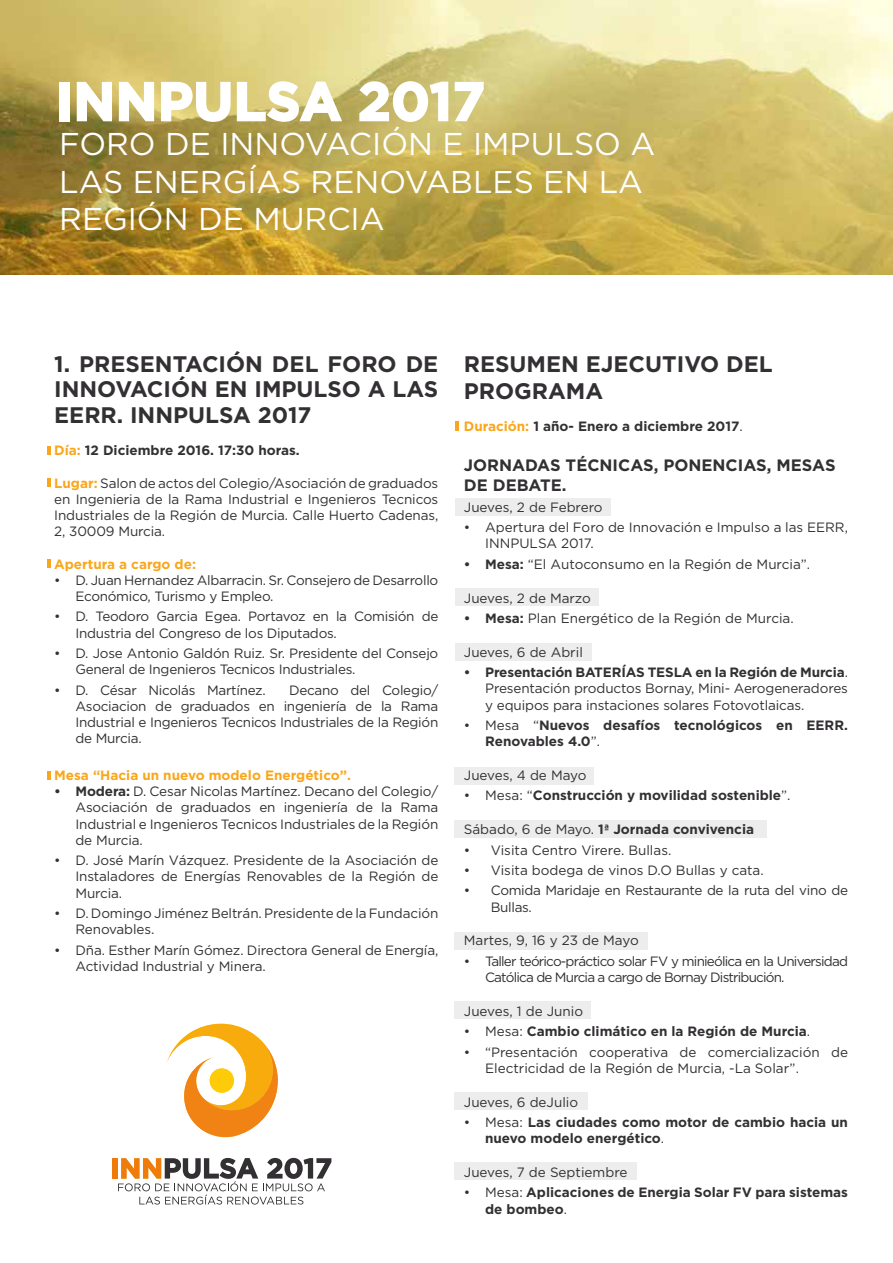
<style>
.page{position:relative;width:893px;height:1263px;background:#fff}
.page>*{position:absolute;margin:0;border:0;box-sizing:border-box;transform-origin:0 0}
.t1{font:31.5px/37.8px "Gotham";color:#fff}
.t2{font:700 22.5px/25.5px "Gotham";color:#333033;text-align:justify}
.t3{font:700 16.5px/19.8px "Gotham";color:#333033}
.t4{font:13.5px/16.2px "Gotham";letter-spacing:-.01em;color:#333033}
.t5{font:700 13.5px/16.2px "Gotham";color:#333033}
.t6{font:13.5px/16.2px "Gotham";letter-spacing:-.06em;color:#333033}
.t7{font:700 13.5px "Gotham";color:#faa61a}
.s1{color:#faa61a}
.s2{font-weight:700;color:#faa61a}
.s3{font-weight:700}
.s4{font-weight:400}
</style>
<div class="page">
<img style="left:0;top:1px;width:893px;height:274px">
<div style="left:59px;top:82px;width:11px;height:39px;background:#fff"></div>
<svg style="left:77px;top:82px;width:35px;height:39px"></svg>
<svg style="left:119px;top:82px;width:35px;height:39px"></svg>
<svg style="left:161px;top:82px;width:70px;height:40px"></svg>
<svg style="left:237px;top:81px;width:105px;height:41px"></svg>
<svg style="left:359px;top:81px;width:89px;height:41px"></svg>
<svg style="left:455px;top:82px;width:29px;height:39px"></svg>
<div style="left:454px;top:1162px;width:182px;height:18px;background:#ededed"></div>
<div style="left:454px;top:932px;width:193px;height:17px;background:#ededed"></div>
<div style="left:454px;top:1092px;width:133px;height:18px;background:#ededed"></div>
<div style="left:454px;top:1002px;width:137px;height:17px;background:#ededed"></div>
<div style="left:454px;top:820px;width:312px;height:18px;background:#ededed"></div>
<div style="left:454px;top:767px;width:139px;height:17px;background:#ededed"></div>
<div style="left:455px;top:643px;width:137px;height:17px;background:#ededed"></div>
<div style="left:455px;top:588px;width:144px;height:18px;background:#ededed"></div>
<div style="left:455px;top:498px;width:156px;height:18px;background:#ededed"></div>
<svg style="left:48px;top:478px;width:3px;height:9px"></svg>
<svg style="left:48px;top:771px;width:3px;height:9px"></svg>
<svg style="left:48px;top:559px;width:3px;height:9px"></svg>
<svg style="left:455px;top:422px;width:4px;height:9px"></svg>
<svg style="left:166px;top:1023px;width:112px;height:115px"></svg>
<img style="left:232px;top:1041px;width:41px;height:9px">
<img style="left:232px;top:1050px;width:41px;height:60px">
<svg style="left:112px;top:1158px;width:219px;height:46px"></svg>
<svg style="left:48px;top:446px;width:3px;height:9px"></svg>
<h1 class="t1" style="left:59px;top:124px;width:598px">FORO DE INNOVACIÓN E IMPULSO A<br>LAS ENERGÍAS RENOVABLES EN LA<br>REGIÓN DE MURCIA</h1>
<h2 class="t2" style="left:54px;top:350px;width:386px">1. PRESENTACIÓN DEL FORO DE INNOVACIÓN EN IMPULSO A LAS EERR. INNPULSA 2017</h2>
<p class="t5" style="left:54px;top:442px;width:247px"><span class="s1">Día:</span> 12 Diciembre 2016. 17:30 horas.</p>
<p class="t4" style="left:54px;top:474px;width:386px;text-align:justify"><span class="s2">Lugar:</span> Salon de actos del Colegio/Asociación de graduados en Ingenieria de la Rama Industrial e Ingenieros Tecnicos Industriales de la Región de Murcia. Calle Huerto Cadenas, 2, 30009 Murcia.</p>
<p class="t7" style="left:54px;top:556px;width:143px">Apertura a cargo de:</p>
<p class="t4" style="left:75px;top:572px;width:364px;text-indent:-21px">• D. Juan Hernandez Albarracin. Sr. Consejero de Desarrollo<br>Económico, Turismo y Empleo.</p>
<p class="t4" style="left:75px;top:608px;width:364px;text-indent:-21px">• D. Teodoro Garcia Egea. Portavoz en la Comisión de<br>Industria del Congreso de los Diputados.</p>
<p class="t4" style="left:75px;top:645px;width:364px;text-indent:-21px">• D. Jose Antonio Galdón Ruiz. Sr. Presidente del Consejo<br>General de Ingenieros Tecnicos Industriales.</p>
<p class="t4" style="left:54px;top:682px;width:213px">• D. César Nicolás Martínez.</p>
<p class="t4" style="left:75px;top:682px;width:364px;text-align:justify;text-indent:214px">Decano del Colegio/ Asociacion de graduados en ingeniería de la Rama Industrial e Ingenieros Tecnicos Industriales de la Región de Murcia.</p>
<p class="t7" style="left:54px;top:767px;width:298px">Mesa “Hacia un nuevo modelo Energético”.</p>
<p class="t4" style="left:75px;top:783px;width:364px;text-align:justify;text-indent:-21px"><span class="s3">• Modera:</span> D. Cesar Nicolas Martínez. Decano del Colegio/ Asociación de graduados en ingeniería de la Rama Industrial e Ingenieros Tecnicos Industriales de la Región de Murcia.</p>
<p class="t4" style="left:75px;top:852px;width:364px;text-align:justify;text-indent:-21px">• D. José Marín Vázquez. Presidente de la Asociación de Instaladores de Energías Renovables de la Región de Murcia.</p>
<p class="t4" style="left:75px;top:905px;width:364px;text-indent:-21px">• D. Domingo Jiménez Beltrán. Presidente de la Fundación<br>Renovables.</p>
<p class="t4" style="left:75px;top:942px;width:364px;text-indent:-21px">• Dña. Esther Marín Gómez. Directora General de Energía,<br>Actividad Industrial y Minera.</p>
<h2 class="t2" style="left:464px;top:350px;width:310px;line-height:27px">RESUMEN EJECUTIVO DEL<br>PROGRAMA</h2>
<p class="t5" style="left:464px;top:418px;width:280px"><span class="s1">Duración:</span> 1 año- Enero a diciembre 2017<span class="s4">.</span></p>
<p class="t3" style="left:464px;top:455px;width:373px">JORNADAS TÉCNICAS, PONENCIAS, MESAS<br>DE DEBATE.</p>
<p class="t4" style="left:464px;top:499px;width:140px">Jueves, 2 de Febrero</p>
<p class="t4" style="left:485px;top:519px;width:364px;text-indent:-21px">• Apertura del Foro de Innovación e Impulso a las EERR,<br>INNPULSA 2017.</p>
<p class="t4" style="left:464px;top:556px;width:348px"><span class="s3">• Mesa:</span> “El Autoconsumo en la Región de Murcia”.</p>
<p class="t4" style="left:464px;top:589px;width:129px">Jueves, 2 de Marzo</p>
<p class="t4" style="left:464px;top:610px;width:331px"><span class="s3">• Mesa:</span> Plan Energético de la Región de Murcia.</p>
<p class="t4" style="left:464px;top:644px;width:121px">Jueves, 6 de Abril</p>
<p class="t4" style="left:485px;top:664px;width:364px;text-align:justify;text-indent:-21px"><span class="s3">• Presentación BATERÍAS TESLA en la Región de Murcia</span>.<br>Presentación productos Bornay, Mini- Aerogeneradores y equipos para instaciones solares Fotovotlaicas.</p>
<p class="t5" style="left:485px;top:717px;width:364px;text-indent:-21px"><span class="s4">• Mesa “</span>Nuevos desafíos tecnológicos en EERR.<br>Renovables 4.0<span class="s4">”.</span></p>
<p class="t4" style="left:464px;top:767px;width:124px">Jueves, 4 de Mayo</p>
<p class="t5" style="left:464px;top:787px;width:328px"><span class="s4">• Mesa: “</span>Construcción y movilidad sostenible<span class="s4">”.</span></p>
<p class="t5" style="left:464px;top:821px;width:292px"><span class="s4">Sábado, 6 de Mayo.</span> 1ª Jornada convivencia</p>
<p class="t4" style="left:464px;top:841px;width:209px">• Visita Centro Virere. Bullas.</p>
<p class="t4" style="left:464px;top:862px;width:301px">• Visita bodega de vinos D.O Bullas y cata.</p>
<p class="t4" style="left:491px;top:882px;width:359px;text-indent:-27px">• Comida Maridaje en Restaurante de la ruta del vino de<br>Bullas.</p>
<p class="t4" style="left:464px;top:932px;width:176px">Martes, 9, 16 y 23 de Mayo</p>
<p class="t6" style="left:485px;top:953px;width:364px;text-indent:-21px">• Taller teórico-práctico solar FV y minieólica en la Universidad<br>Católica de Murcia a cargo de Bornay Distribución.</p>
<p class="t4" style="left:464px;top:1003px;width:121px">Jueves, 1 de Junio</p>
<p class="t5" style="left:464px;top:1023px;width:348px"><span class="s4">• Mesa:</span> Cambio climático en la Región de Murcia<span class="s4">.</span></p>
<p class="t4" style="left:485px;top:1043px;width:364px;text-indent:-21px">• “Presentación cooperativa de comercialización de<br>Electricidad de la Región de Murcia, -La Solar”.</p>
<p class="t4" style="left:464px;top:1093px;width:116px">Jueves, 6 deJulio</p>
<p class="t5" style="left:485px;top:1114px;width:364px;text-indent:-21px"><span class="s4">• Mesa:</span> Las ciudades como motor de cambio hacia un nuevo modelo energético<span class="s4">.</span></p>
<p class="t4" style="left:464px;top:1164px;width:165px">Jueves, 7 de Septiembre</p>
<p class="t5" style="left:485px;top:1184px;width:364px;text-indent:-21px"><span class="s4">• Mesa:</span> Aplicaciones de Energia Solar FV para sistemas de bombeo<span class="s4">.</span></p>
</div>
